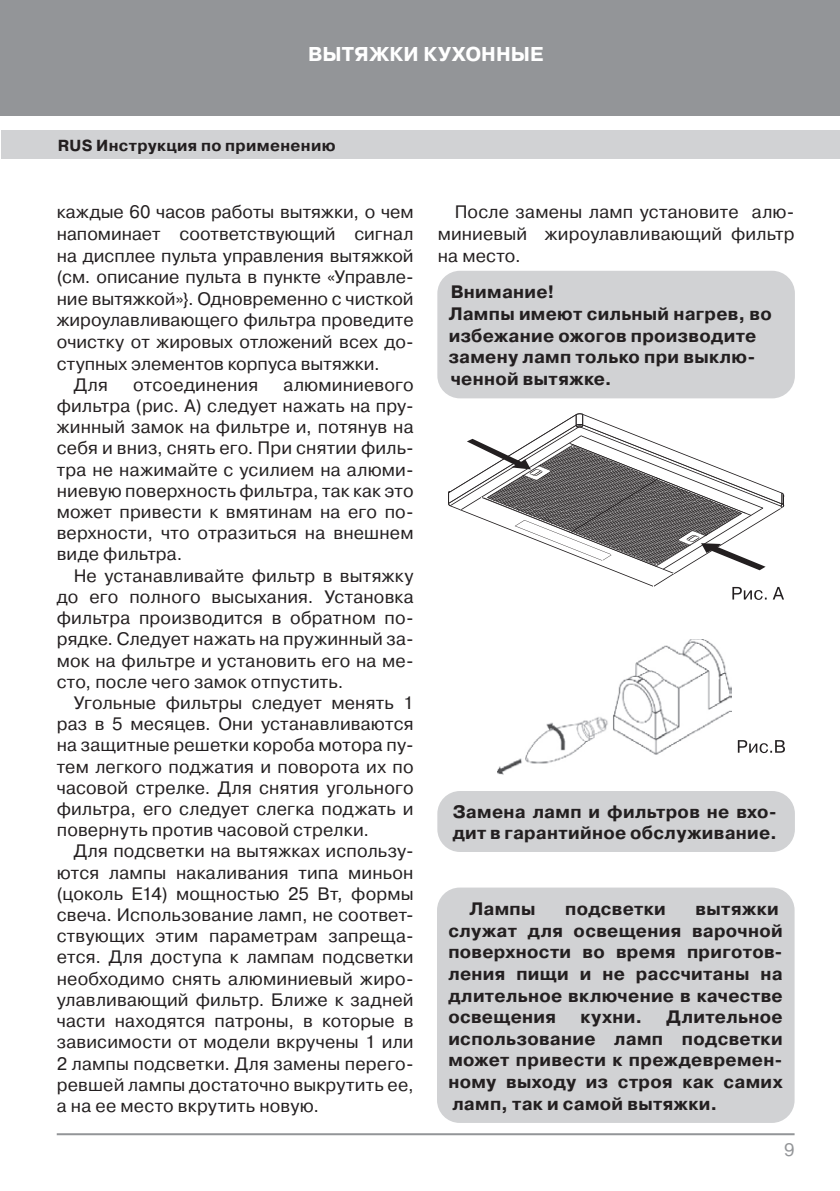
<style>
.page{position:relative;width:840px;height:1191px;background:#fff}
.page>*{position:absolute;margin:0;border:0;box-sizing:border-box;transform-origin:0 0}
.t1{font:700 20px "Pragmatica";letter-spacing:.005em;color:#fff}
.t2{font:18px/21.2px "Pragmatica";letter-spacing:.005em;color:#231f20;text-align:justify}
.t3{font:700 18px/21.6px "Pragmatica";letter-spacing:.015em;color:#231f20}
.t4{font:18px "Pragmatica";color:#939598}
.t5{font:700 16px "Pragmatica";letter-spacing:.02em;color:#231f20}
</style>
<div class="page">
<div style="left:0;top:0;width:839px;height:116px;background:#939598"></div>
<div style="left:1px;top:130px;width:838px;height:29px;background:#d1d2d4"></div>
<hr style="left:57px;top:1133px;width:737px;height:2px;background:#939598">
<div style="left:437px;top:271px;width:357px;height:127px;background:#d1d2d4;border-radius:23px"></div>
<img style="left:497px;top:639px;width:234px;height:136px">
<div style="left:437px;top:791px;width:357px;height:61px;background:#d1d2d4;border-radius:23px"></div>
<svg style="left:448px;top:413px;width:335px;height:187px"></svg>
<svg style="left:737px;top:740px;width:47px;height:13px"></svg>
<div style="left:437px;top:887px;width:357px;height:236px;background:#d1d2d4;border-radius:23px"></div>
<p class="t1" style="left:308px;top:41px;width:237px">ВЫТЯЖКИ КУХОННЫЕ</p>
<p class="t5" style="left:58px;top:135px;width:279px">RUS Инструкция по применению</p>
<p class="t2" style="left:57px;top:202px;width:358px">каждые 60 часов работы вытяжки, о чем</p>
<p class="t2" style="left:57px;top:223px;width:358px">напоминает соответствующий сигнал</p>
<p class="t2" style="left:57px;top:245px;width:358px">на дисплее пульта управления вытяжкой</p>
<p class="t2" style="left:57px;top:267px;width:358px">(см. описание пульта в пункте «Управле-</p>
<p class="t2" style="left:57px;top:288px;width:358px">ние вытяжкой»}. Одновременно с чисткой</p>
<p class="t2" style="left:57px;top:310px;width:358px">жироулавливающего фильтра проведите</p>
<p class="t2" style="left:57px;top:331px;width:358px">очистку от жировых отложений всех до-</p>
<p class="t2" style="left:57px;top:353px;width:324px">ступных элементов корпуса вытяжки.</p>
<p class="t2" style="left:74px;top:374px;width:36px">Для</p>
<p class="t2" style="left:133px;top:374px;width:126px">отсоединения</p>
<p class="t2" style="left:57px;top:374px;width:358px;text-indent:227px">алюминиевого фильтра (рис. А) следует нажать на пру&shy;жинный замок на фильтре и, потянув на себя и вниз, снять его. При снятии филь&shy;тра не нажимайте с усилием на алюми&shy;ниевую поверхность фильтра, так как это может привести к вмятинам на его по&shy;верхности, что отразиться на внешнем виде фильтра.</p>
<p class="t2" style="left:57px;top:565px;width:358px;text-indent:17px">Не устанавливайте фильтр в вытяжку до его полного высыхания. Установка фильтра производится в обратном по&shy;рядке. Следует нажать на пружинный за&shy;мок на фильтре и установить его на ме&shy;сто, после чего замок отпустить.</p>
<p class="t2" style="left:57px;top:692px;width:358px;text-indent:17px">Угольные фильтры следует менять 1 раз в 5 месяцев. Они устанавливаются на защитные решетки короба мотора пу&shy;тем легкого поджатия и поворота их по часовой стрелке. Для снятия угольного фильтра, его следует слегка поджать и повернуть против часовой стрелки.</p>
<p class="t2" style="left:57px;top:841px;width:358px;text-indent:17px">Для подсветки на вытяжках использу&shy;ются лампы накаливания типа миньон (цоколь Е14) мощностью 25 Вт, формы свеча. Использование ламп, не соответ&shy;ствующих этим параметрам запреща&shy;ется. Для доступа к лампам подсветки необходимо снять алюминиевый жиро&shy;улавливающий фильтр. Ближе к задней части находятся патроны, в которые в зависимости от модели вкручены 1 или 2 лампы подсветки. Для замены перего&shy;ревшей лампы достаточно выкрутить ее, а на ее место вкрутить новую.</p>
<p class="t2" style="left:437px;top:202px;width:358px;text-indent:17px">После замены ламп установите алю&shy;миниевый жироулавливающий фильтр на место.</p>
<p class="t3" style="left:448px;top:282px;width:324px">Внимание!<br>Лампы имеют сильный нагрев, во избежание ожогов производите замену ламп только при выклю&shy;ченной вытяжке.</p>
<p class="t3" style="left:452px;top:801px;width:326px">Замена ламп и фильтров не вхо&shy;дит в гарантийное обслуживание.</p>
<p class="t3" style="left:469px;top:898px;width:68px">Лампы</p>
<p class="t3" style="left:565px;top:898px;width:102px">подсветки</p>
<p class="t3" style="left:448px;top:898px;width:336px;text-indent:247px">вытяжки служат для освещения варочной поверхности во время приготов&shy;ления пищи и не расcчитаны на длительное включение в качестве освещения</p>
<p class="t3" style="left:448px;top:1006px;width:336px;text-align:justify;text-indent:218px">Длительное использование ламп подсветки может привести к преждевремен&shy;ному выходу из строя как самих ламп, так и самой вытяжки.</p>
<p class="t3" style="left:580px;top:1006px;width:63px">кухни.</p>
<p class="t4" style="left:783px;top:1138px;width:12px">9</p>
</div>
